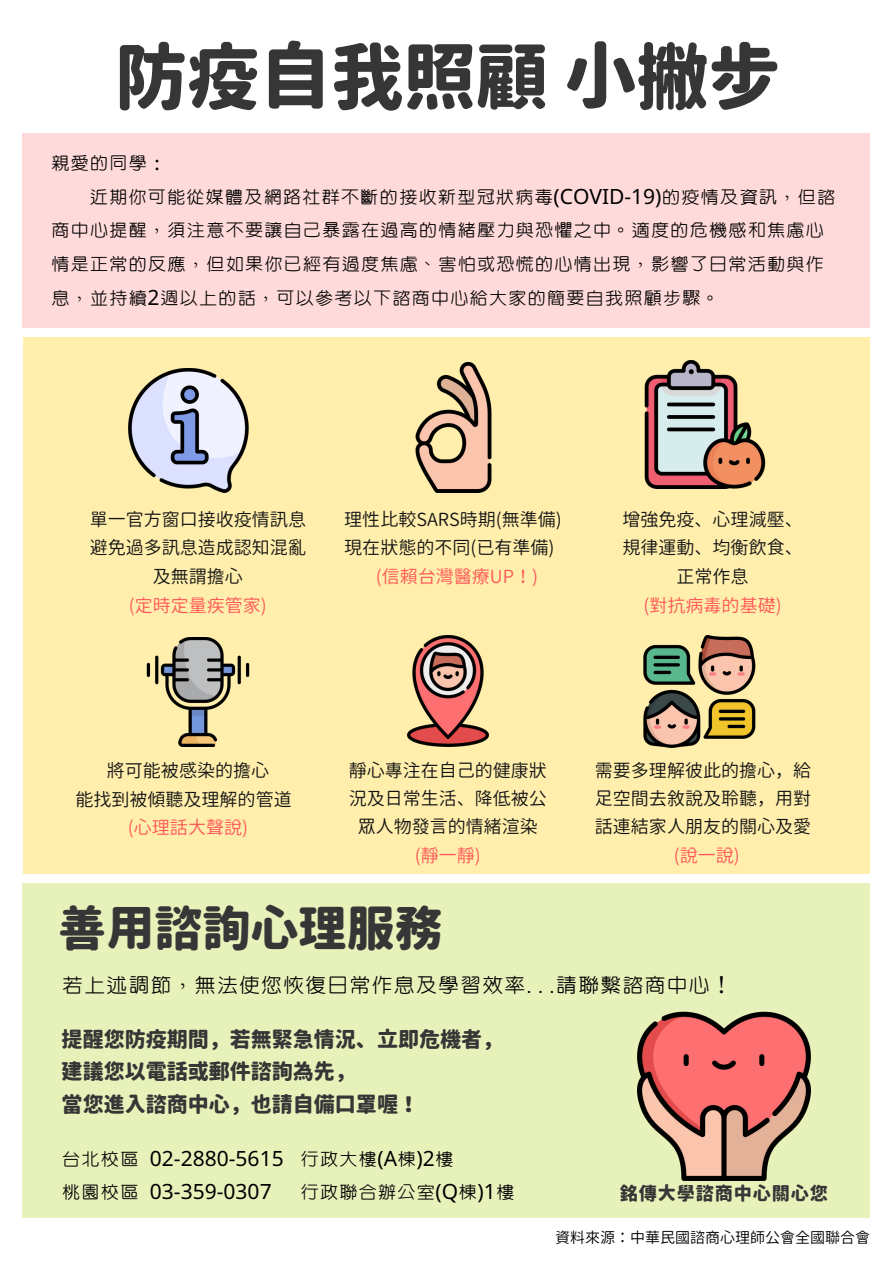
<style>
.page{position:relative;width:894px;height:1264px;background:#fff}
.page>*{position:absolute;margin:0;border:0;box-sizing:border-box;transform-origin:0 0}
.t1{font:800 72px "Gen Jyuu Gothic";color:#373636}
.t2{font:800 48px "Gen Jyuu Gothic";color:#373636}
.t3{font:24px "cw Te X Yen";color:#000}
.t4{font:21px "cw Te X Yen";color:#000}
.t5{font:21px/32.7px "Noto Sans";color:#000}
.t6{font:800 21px/32.7px "Gen Jyuu Gothic";color:#373636}
.t7{font:800 18.15px "Gen Jyuu Gothic";letter-spacing:.045em;color:#373636}
.t8{font:18px/28.7px "Gen Jyuu Gothic";color:#141414;text-align:center}
.t9{font:18px "Gen Jyuu Gothic";color:#ff5757}
.t10{font:15px "Gen Jyuu Gothic";color:#000}
.s1{font-family:"Noto Sans"}
.s2{font-family:"cw Te X Yen"}
.s3{color:#e6f1ba}
</style>
<div class="page">
<div style="left:22px;top:134px;width:846px;height:194px;background:#ffdada"></div>
<div style="left:22px;top:884px;width:847px;height:333px;background:#e7f2bb"></div>
<div style="left:24px;top:337px;width:845px;height:537px;background:#ffeeac"></div>
<img style="left:128px;top:368px;width:121px;height:124px">
<img style="left:415px;top:363px;width:77px;height:129px">
<img style="left:644px;top:360px;width:122px;height:129px">
<img style="left:407px;top:635px;width:82px;height:111px">
<img style="left:643px;top:635px;width:112px;height:112px">
<img style="left:146px;top:637px;width:104px;height:109px">
<img style="left:637px;top:1011px;width:173px;height:170px">
<h1 class="t1" style="left:115px;top:26px;width:666px">防疫自我照顧 小撇步</h1>
<p class="t4" style="left:51px;top:153px;width:117px">親愛的同學：</p>
<p class="t4" style="left:89px;top:187px;width:747px">近期你可能從媒體及網路社群不斷的接收新型冠狀病毒<span class="s1">(COVID-19)</span>的疫情及資訊，但諮</p>
<p class="t4" style="left:51px;top:221px;width:775px">商中心提醒，須注意不要讓自己暴露在過高的情緒壓力與恐懼之中。適度的危機感和焦慮心</p>
<p class="t4" style="left:51px;top:255px;width:775px">情是正常的反應，但如果你已經有過度焦慮、害怕或恐慌的心情出現，影響了日常活動與作</p>
<p class="t4" style="left:51px;top:288px;width:671px">息，並持續<span class="s1">2</span>週以上的話，可以參考以下諮商中心給大家的簡要自我照顧步驟。</p>
<p class="t8" style="left:90px;top:504px;width:218px">單一官方窗口接收疫情訊息避免過多訊息造成認知混亂及無謂擔心</p>
<p class="t9" style="left:129px;top:592px;width:139px">(定時定量疾管家)</p>
<p class="t8" style="left:344px;top:504px;width:219px;text-align:left">理性比較SARS時期(無準備)現在狀態的不同(已有準備)</p>
<p class="t9" style="left:375px;top:563px;width:164px">(信賴台灣醫療UP！)</p>
<p class="t8" style="left:622px;top:504px;width:182px">增強免疫、心理減壓、規律運動、均衡飲食、正常作息</p>
<p class="t9" style="left:643px;top:592px;width:139px">(對抗病毒的基礎)</p>
<p class="t8" style="left:75px;top:755px;width:218px">將可能被感染的擔心<br>能找到被傾聽及理解的管道</p>
<p class="t9" style="left:128px;top:814px;width:121px">(心理話大聲說)</p>
<p class="t8" style="left:348px;top:755px;width:200px">靜心專注在自己的健康狀況及日常生活、降低被公眾人物發言的情緒渲染</p>
<p class="t9" style="left:414px;top:842px;width:67px">(靜一靜)</p>
<h2 class="t2" style="left:58px;top:894px;width:386px">善用諮詢心理服務</h2>
<p class="t8" style="left:594px;top:755px;width:218px;text-align:justify">需要多理解彼此的擔心，給足空間去敘說及聆聽，用對話連結家人朋友的關心及愛</p>
<p class="t9" style="left:673px;top:842px;width:67px">(說一說)</p>
<h3 class="t3" style="left:62px;top:973px;width:672px">若上述調節，無法使您恢復日常作息及學習效率…請聯繫諮商中心！</h3>
<p class="t6" style="left:62px;top:1022px;width:443px">提醒您防疫期間，若無緊急情況、立即危機者，建議您以電話或郵件諮詢為先，<br>當您進入諮商中心，也請自備口罩喔！</p>
<p class="t5" style="left:62px;top:1141px;width:455px"><span class="s2">台北校區</span> 02-2880-5615 <span class="s2">行政大樓</span>(A<span class="s2">棟</span>)2<span class="s2">樓<br>桃園校區</span> 03-359-0307 <span class="s3">8</span> <span class="s2">行政聯合辦公室</span>(Q<span class="s2">棟</span>)1<span class="s2">樓</span></p>
<p class="t7" style="left:619px;top:1179px;width:210px">銘傳大學諮商中心關心您</p>
<p class="t10" style="left:555px;top:1226px;width:316px">資料來源：中華民國諮商心理師公會全國聯合會</p>
</div>
